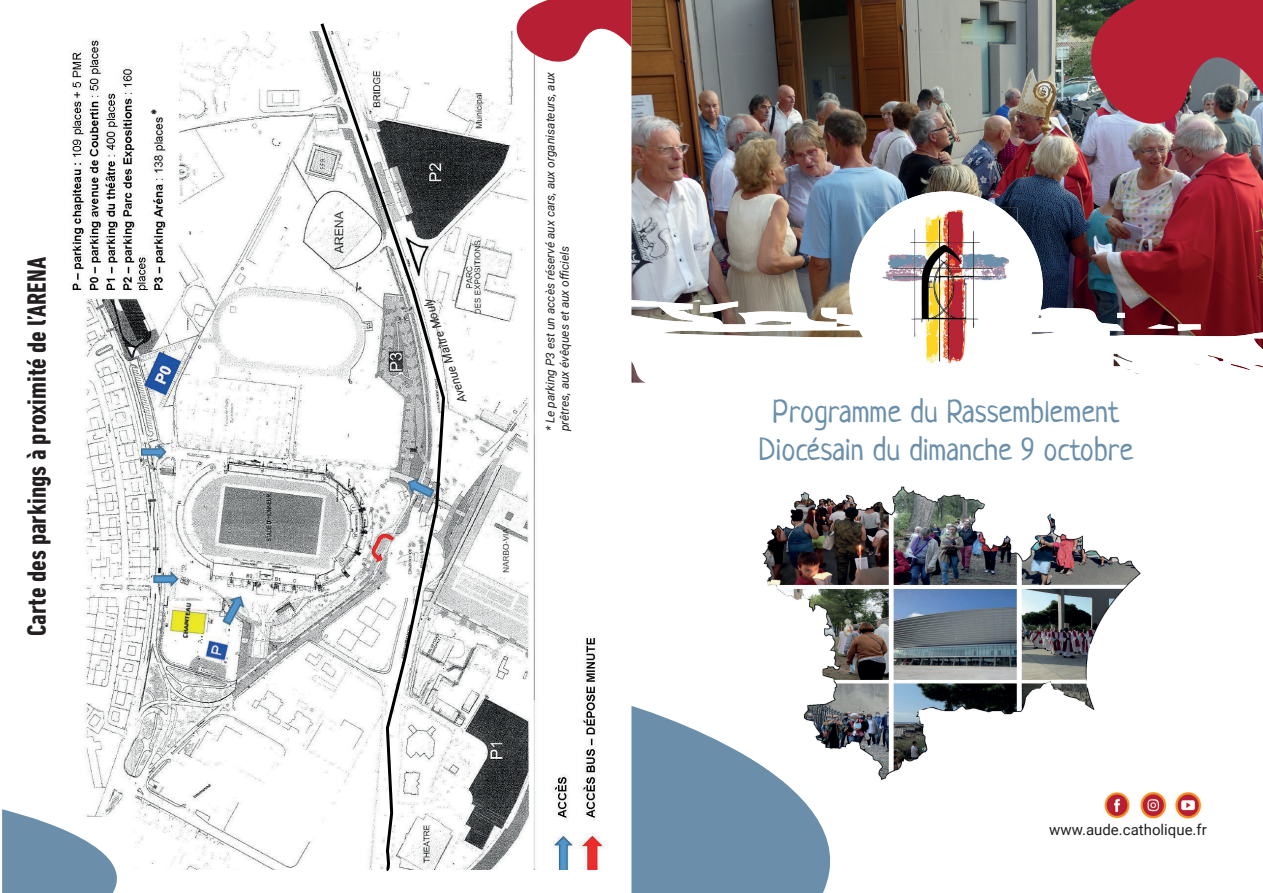
<style>
.page{position:relative;width:1263px;height:893px;background:#fff}
.page>*{position:absolute;margin:0;border:0;box-sizing:border-box;transform-origin:0 0}
.t1{font:31.5px/37.8px "Neucha";color:#6b8faa;text-align:center}
.t2{font:700 condensed 27px "DIN Next LT Pro";color:#231f20}
.t3{font:700 condensed 18px "DIN Next LT Pro";color:#231f20}
.t4{font:15px "Roboto";color:#231f20}
.t5{font:italic 12px/14.4px "Roboto";color:#231f20}
</style>
<div class="page">
<img style="left:631px;top:0;width:632px;height:297px">
<svg style="left:631px;top:297px;width:632px;height:86px"></svg>
<div style="left:849px;top:191px;width:194px;height:194px;background:#fff;border-radius:50%"></div>
<img style="left:875px;top:208px;width:142px;height:160px">
<svg style="left:631px;top:706px;width:200px;height:187px;background:#7c9bb3"></svg>
<img style="left:1019px;top:0;width:244px;height:180px">
<img style="left:738px;top:486px;width:403px;height:301px">
<img style="left:738px;top:751px;width:51px;height:36px">
<img style="left:1104px;top:792px;width:98px;height:27px">
<img style="left:72px;top:32px;width:536px;height:838px">
<svg style="left:2px;top:809px;width:141px;height:84px"></svg>
<svg style="left:469px;top:0;width:162px;height:90px"></svg>
<svg style="left:318px;top:23px;width:129px;height:848px"></svg>
<h2 class="t2" style="left:21px;top:636px;width:380px;rotate:-90deg">Carte des parkings à proximité de l’ARENA</h2>
<h3 class="t3" style="left:147px;top:115px;width:8px;rotate:-90deg">*</h3>
<p class="t5" style="left:456px;top:405px;width:111px;rotate:-109deg">Avenue Maître Mouly</p>
<p class="t5" style="left:542px;top:431px;width:362px;rotate:-90deg">* Le parking P3 est un accès réservé aux cars, aux organisateurs, aux prêtres, aux évêques et aux officiels</p>
<h1 class="t1" style="left:759px;top:392px;width:376px">Programme du Rassemblement<br>Diocésain du dimanche 9 octobre</h1>
<p class="t4" style="left:1049px;top:819px;width:159px">www.aude.catholique.fr</p>
</div>
